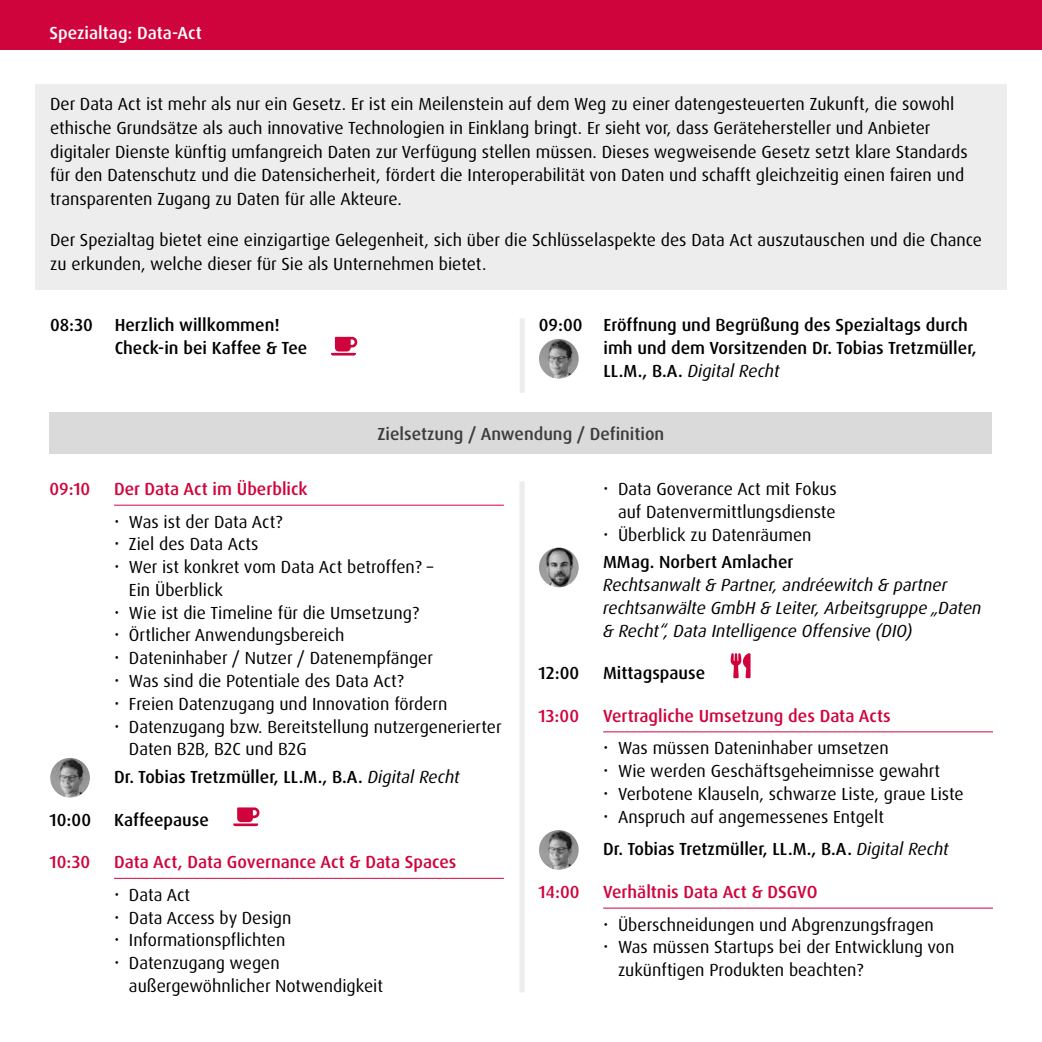
<style>
.page{position:relative;width:1042px;height:1042px;background:#fff}
.page>*{position:absolute;margin:0;border:0;box-sizing:border-box;transform-origin:0 0}
.t1{font:17.5px/22.8px "Dax Pro";color:#000}
.t2{font:500 17.5px/22.8px "Dax Pro";color:#000}
.t3{font:500 17.5px "Dax Pro";color:#d0043c}
.t4{font:italic 17.5px/22.8px "Dax Pro";color:#000}
.t5{font:500 17.5px "Dax Pro";color:#3c3c3b}
.t6{font:500 17.5px "Dax Pro";color:#fff}
.s1{font-weight:400;font-style:italic}
</style>
<div class="page">
<div style="left:36px;top:84px;width:971px;height:206px;background:#ededed"></div>
<hr style="left:114px;top:505px;width:390px;height:1px;background:#d0043c">
<hr style="left:114px;top:878px;width:390px;height:1px;background:#d0043c">
<hr style="left:603px;top:731px;width:390px;height:1px;background:#d0043c">
<hr style="left:603px;top:908px;width:390px;height:1px;background:#d0043c">
<img style="left:539px;top:830px;width:40px;height:40px;border-radius:20px">
<div style="left:50px;top:412px;width:942px;height:42px;background:#dadada"></div>
<div style="left:0;top:0;width:1042px;height:50px;background:#d0043c"></div>
<div style="left:519px;top:481px;width:6px;height:511px;background:#ededed"></div>
<svg style="left:730px;top:653px;width:20px;height:25px"></svg>
<img style="left:539px;top:339px;width:40px;height:40px;border-radius:20px">
<div style="left:519px;top:318px;width:6px;height:75px;background:#ededed"></div>
<svg style="left:233px;top:807px;width:26px;height:19px"></svg>
<svg style="left:331px;top:337px;width:26px;height:18px"></svg>
<img style="left:539px;top:547px;width:40px;height:40px;border-radius:20px">
<img style="left:50px;top:758px;width:40px;height:39px;border-radius:20px">
<p class="t6" style="left:50px;top:21px;width:154px">Spezialtag: Data-Act</p>
<p class="t1" style="left:50px;top:93px;width:919px;line-height:23.6px">Der Data Act ist mehr als nur ein Gesetz. Er ist ein Meilenstein auf dem Weg zu einer datengesteuerten Zukunft, die sowohl ethische Grundsätze als auch innovative Technologien in Einklang bringt. Er sieht vor, dass Gerätehersteller und Anbieter digitaler Dienste künftig umfangreich Daten zur Verfügung stellen müssen. Dieses wegweisende Gesetz setzt klare Standards für den Datenschutz und die Datensicherheit, fördert die Interoperabilität von Daten und schafft gleichzeitig einen fairen und transparenten Zugang zu Daten für alle Akteure.</p>
<p class="t1" style="left:50px;top:228px;width:933px;line-height:23.6px">Der Spezialtag bietet eine einzigartige Gelegenheit, sich über die Schlüsselaspekte des Data Act auszutauschen und die Chance zu erkunden, welche dieser für Sie als Unternehmen bietet.</p>
<p class="t2" style="left:50px;top:314px;width:44px">08:30</p>
<p class="t2" style="left:115px;top:314px;width:194px">Herzlich willkommen!<br>Check-in bei Kaffee &amp; Tee</p>
<p class="t2" style="left:603px;top:314px;width:375px;text-indent:-64px">09:00 Eröffnung und Begrüßung des Spezialtags durch imh und dem Vorsitzenden Dr. Tobias Tretzmüller,<br>LL.M., B.A. <span class="s1">Digital Recht</span></p>
<p class="t5" style="left:377px;top:423px;width:288px">Zielsetzung / Anwendung / Definition</p>
<p class="t3" style="left:50px;top:478px;width:42px">09:10</p>
<p class="t3" style="left:114px;top:478px;width:195px">Der Data Act im Überblick</p>
<p class="t1" style="left:129px;top:510px;width:374px">Was ist der Data Act?<br>Ziel des Data Acts<br>Wer ist konkret vom Data Act betroffen? –<br>Ein Überblick<br>Wie ist die Timeline für die Umsetzung?<br>Örtlicher Anwendungsbereich<br>Dateninhaber / Nutzer / Datenempfänger<br>Was sind die Potentiale des Data Act?<br>Freien Datenzugang und Innovation fördern<br>Datenzugang bzw. Bereitstellung nutzergenerierter<br>Daten B2B, B2C und B2G</p>
<p class="t2" style="left:114px;top:765px;width:347px">Dr. Tobias Tretzmüller, LL.M., B.A. <span class="s1">Digital Recht</span></p>
<p class="t2" style="left:50px;top:808px;width:43px">10:00</p>
<p class="t2" style="left:114px;top:808px;width:96px">Kaffeepause</p>
<p class="t3" style="left:50px;top:851px;width:42px">10:30</p>
<p class="t3" style="left:114px;top:851px;width:344px">Data Act, Data Governance Act &amp; Data Spaces</p>
<p class="t1" style="left:129px;top:883px;width:256px">Data Act<br>Data Access by Design<br>Informationspflichten<br>Datenzugang wegen außergewöhnlicher Notwendigkeit</p>
<p class="t1" style="left:618px;top:478px;width:220px;text-align:justify">Data Goverance Act mit Fokus auf Datenvermittlungsdienste Überblick zu Datenräumen</p>
<p class="t2" style="left:603px;top:551px;width:192px">MMag. Norbert Amlacher</p>
<p class="t4" style="left:603px;top:574px;width:380px">Rechtsanwalt &amp; Partner, andréewitch &amp; partner rechtsanwälte GmbH &amp; Leiter, Arbeitsgruppe „Daten &amp; Recht“, Data Intelligence Offensive (DIO)</p>
<p class="t2" style="left:539px;top:662px;width:42px">12:00</p>
<p class="t2" style="left:603px;top:662px;width:104px">Mittagspause</p>
<p class="t3" style="left:539px;top:704px;width:42px">13:00</p>
<p class="t3" style="left:603px;top:704px;width:289px">Vertragliche Umsetzung des Data Acts</p>
<p class="t1" style="left:618px;top:737px;width:347px">Was müssen Dateninhaber umsetzen<br>Wie werden Geschäftsgeheimnisse gewahrt Verbotene Klauseln, schwarze Liste, graue Liste Anspruch auf angemessenes Entgelt</p>
<p class="t2" style="left:603px;top:838px;width:347px">Dr. Tobias Tretzmüller, LL.M., B.A. <span class="s1">Digital Recht</span></p>
<p class="t3" style="left:539px;top:880px;width:43px">14:00</p>
<p class="t3" style="left:603px;top:880px;width:216px">Verhältnis Data Act &amp; DSGVO</p>
<p class="t1" style="left:618px;top:913px;width:338px">Überschneidungen und Abgrenzungsfragen<br>Was müssen Startups bei der Entwicklung von zukünftigen Produkten beachten?</p>
</div>
